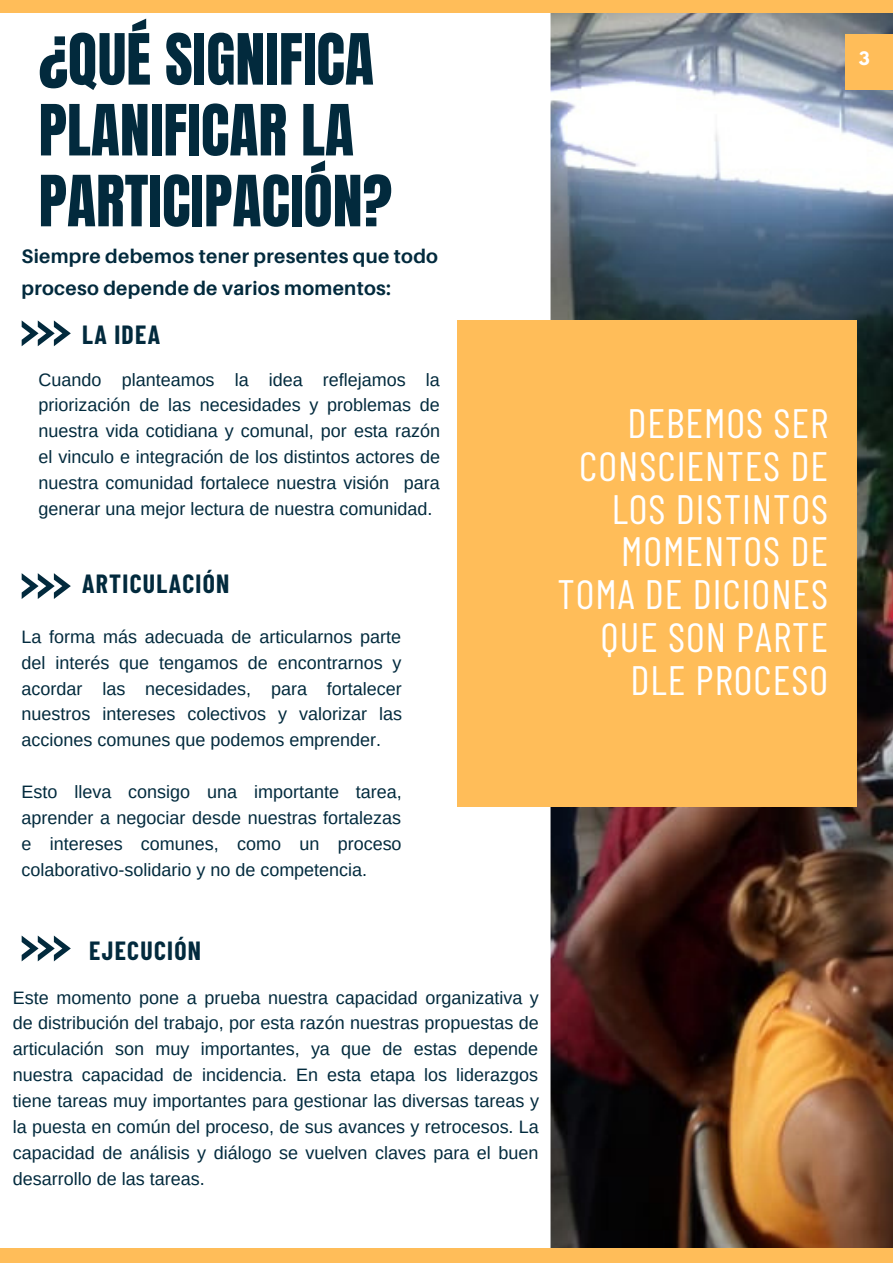
<style>
.page{position:relative;width:893px;height:1264px;background:#fff}
.page>*{position:absolute;margin:0;border:0;box-sizing:border-box;transform-origin:0 0}
.t1{font:60px/70.8px "Anton";color:#022a3d}
.t2{font:40.95px/42.8px "Barlow Condensed";letter-spacing:.025em;color:#fff;text-align:right}
.t3{font:700 25.65px "Barlow Condensed";letter-spacing:.05em;color:#022a3d}
.t4{font:700 19.5px/31.5px "Aileron";letter-spacing:.015em;color:#022a3d}
.t5{font:18px/25.8px "Arimo";color:#022a3d;text-align:justify}
.t6{font:700 16.5px "League Spartan";color:#fff}
</style>
<div class="page">
<img style="left:550px;top:12px;width:342px;height:1236px">
<div style="left:457px;top:320px;width:399px;height:487px;background:#ffbd59"></div>
<svg style="left:22px;top:320px;width:49px;height:26px"></svg>
<div style="left:0;top:0;width:892px;height:12px;background:#ffbd59"></div>
<div style="left:0;top:1248px;width:892px;height:14px;background:#ffbd59"></div>
<svg style="left:22px;top:935px;width:49px;height:26px"></svg>
<svg style="left:22px;top:573px;width:49px;height:26px"></svg>
<div style="left:845px;top:34px;width:47px;height:55px;background:#ffbd59"></div>
<p class="t1" style="left:39px;top:25px;width:355px">¿QUÉ SIGNIFICA<br>PLANIFICAR LA<br>PARTICIPACIÓN?</p>
<p class="t4" style="left:21px;top:240px;width:418px">Siempre debemos tener presentes que todo proceso depende de varios momentos:</p>
<p class="t3" style="left:82px;top:318px;width:79px">LA IDEA</p>
<p class="t5" style="left:39px;top:366px;width:403px">Cuando planteamos la idea reflejamos la priorización de las necesidades y problemas de nuestra vida cotidiana y comunal, por esta razón el vinculo e integración de los distintos actores de nuestra comunidad fortalece nuestra visión para generar una mejor lectura de nuestra comunidad.</p>
<p class="t3" style="left:82px;top:567px;width:149px">ARTICULACIÓN</p>
<p class="t5" style="left:21px;top:623px;width:382px">La forma más adecuada de articularnos parte del interés que tengamos de encontrarnos y acordar las necesidades, para fortalecer nuestros intereses colectivos y valorizar las acciones comunes que podemos emprender.</p>
<p class="t5" style="left:21px;top:778px;width:382px">Esto lleva consigo una importante tarea, aprender a negociar desde nuestras fortalezas e intereses comunes, como un proceso colaborativo-solidario y no de competencia.</p>
<p class="t2" style="left:557px;top:400px;width:272px">DEBEMOS SER<br>CONSCIENTES DE<br>LOS DISTINTOS<br>MOMENTOS DE<br>TOMA DE DICIONES<br>QUE SON PARTE<br>DLE PROCESO</p>
<p class="t3" style="left:89px;top:934px;width:113px">EJECUCIÓN</p>
<p class="t5" style="left:13px;top:984px;width:527px">Este momento pone a prueba nuestra capacidad organizativa y de distribución del trabajo, por esta razón nuestras propuestas de articulación son muy importantes, ya que de estas depende nuestra capacidad de incidencia. En esta etapa los liderazgos tiene tareas muy importantes para gestionar las diversas tareas y la puesta en común del proceso, de sus avances y retrocesos. La capacidad de análisis y diálogo se vuelven claves para el buen desarrollo de las tareas.</p>
<p class="t6" style="left:858px;top:51px;width:12px">3</p>
</div>
